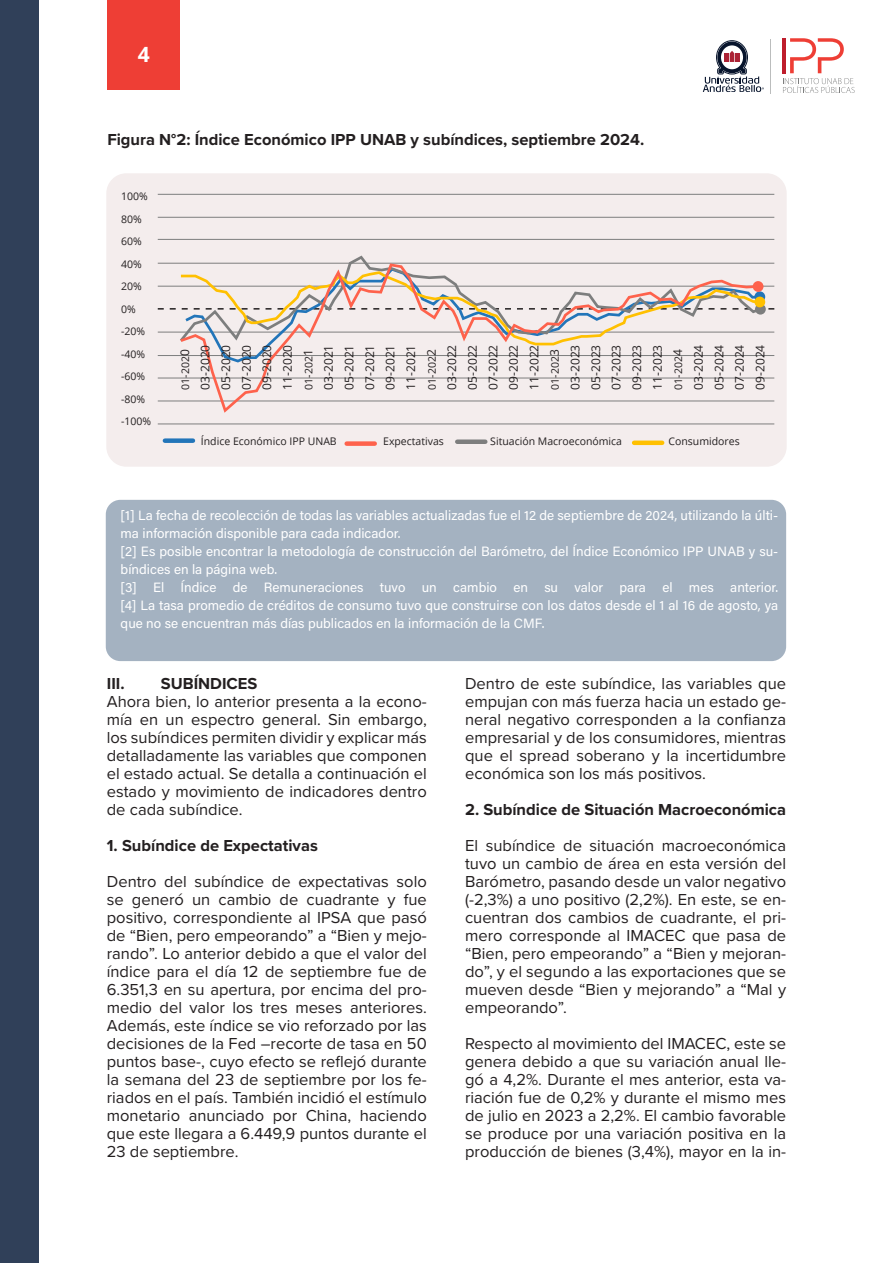
<style>
.page{position:relative;width:893px;height:1263px;background:#fff}
.page>*{position:absolute;margin:0;border:0;box-sizing:border-box;transform-origin:0 0}
.t1{font:700 21px "Open Sans";color:#fff}
._1{font:16.5px/18px "Proxima Nova";color:#231f20;text-align:justify}
._1-2{font:700 16.5px "Proxima Nova";color:#231f20}
._1-3{font:13.5px/18px "Acumin Variable Concept";color:#fff}
.Paragraph_Text{font:12px "Open Sans";color:#231f20}
.Paragraph_Text-2{font:10.5px "Open Sans";color:#231f20}
.s1{font-size:12px}
</style>
<div class="page">
<div style="left:107px;top:0;width:73px;height:90px;background:#ee3e35"></div>
<div style="left:0;top:0;width:38px;height:1263px;background:#304059"></div>
<svg style="left:703px;top:41px;width:61px;height:51px"></svg>
<hr style="left:771px;top:39px;width:1px;height:55px;background:#bbbdbd">
<hr style="left:782px;top:38px;width:4px;height:35px;background:#be1d2c">
<svg style="left:783px;top:38px;width:72px;height:55px"></svg>
<div style="left:106px;top:500px;width:680px;height:161px;background:#a4b2c1;border-radius:15px"></div>
<div style="left:106px;top:173px;width:681px;height:294px;background:#f4eded;border-radius:20px"></div>
<hr style="left:158px;top:217px;width:616px;height:1px;background:#7d7e7e">
<hr style="left:158px;top:239px;width:616px;height:1px;background:#7d7e7e">
<hr style="left:158px;top:263px;width:616px;height:1px;background:#7d7e7e">
<hr style="left:158px;top:194px;width:616px;height:1px;background:#7d7e7e">
<hr style="left:158px;top:378px;width:616px;height:1px;background:#7d7e7e">
<hr style="left:158px;top:401px;width:616px;height:1px;background:#7d7e7e">
<hr style="left:158px;top:355px;width:616px;height:1px;background:#7d7e7e">
<hr style="left:158px;top:424px;width:616px;height:1px;background:#7d7e7e">
<div style="left:165px;top:438px;width:28px;height:5px;background:#2275b9"></div>
<div style="left:347px;top:441px;width:28px;height:5px;background:#fe624c"></div>
<div style="left:457px;top:439px;width:28px;height:5px;background:#7d7e7e"></div>
<hr style="left:634px;top:441px;width:28px;height:4px;background:#ffc000">
<svg style="left:158px;top:282px;width:616px;height:51px"></svg>
<div style="left:754px;top:297px;width:11px;height:10px;background:#ffc000;border-radius:50%"></div>
<svg style="left:177px;top:262px;width:584px;height:151px"></svg>
<div style="left:753px;top:281px;width:10px;height:11px;background:#fe624c;border-radius:50%"></div>
<p class="t1" style="left:138px;top:40px;width:13px">4</p>
<p class="_1-2" style="left:107px;top:127px;width:538px">Figura N°2: Índice Económico IPP UNAB y subíndices, septiembre 2024.</p>
<p class="Paragraph_Text-2" style="left:121px;top:189px;width:28px">100%</p>
<p class="Paragraph_Text-2" style="left:121px;top:212px;width:22px">80%</p>
<p class="Paragraph_Text-2" style="left:121px;top:234px;width:22px">60%</p>
<p class="Paragraph_Text-2" style="left:121px;top:257px;width:22px">40%</p>
<p class="Paragraph_Text-2" style="left:121px;top:279px;width:22px">20%</p>
<p class="Paragraph_Text-2" style="left:121px;top:302px;width:16px">0%</p>
<p class="Paragraph_Text-2" style="left:121px;top:324px;width:26px">-20%</p>
<p class="Paragraph_Text-2" style="left:121px;top:347px;width:26px">-40%</p>
<p class="Paragraph_Text-2" style="left:121px;top:369px;width:26px">-60%</p>
<p class="Paragraph_Text-2" style="left:121px;top:392px;width:26px">-80%</p>
<p class="Paragraph_Text-2" style="left:121px;top:414px;width:32px">-100%</p>
<p class="Paragraph_Text-2" style="left:178px;top:390px;width:42px;rotate:-90deg">01-202<span class="s1">0</span></p>
<p class="Paragraph_Text" style="left:197px;top:390px;width:47px;rotate:-90deg">03-2020</p>
<p class="Paragraph_Text" style="left:218px;top:390px;width:47px;rotate:-90deg">05-2020</p>
<p class="Paragraph_Text" style="left:238px;top:390px;width:47px;rotate:-90deg">07-2020</p>
<p class="Paragraph_Text" style="left:259px;top:390px;width:47px;rotate:-90deg">09-2020</p>
<p class="Paragraph_Text" style="left:279px;top:390px;width:47px;rotate:-90deg">11-2020</p>
<p class="Paragraph_Text-2" style="left:301px;top:390px;width:42px;rotate:-90deg">01-202<span class="s1">1</span></p>
<p class="Paragraph_Text" style="left:320px;top:390px;width:47px;rotate:-90deg">03-2021</p>
<p class="Paragraph_Text" style="left:341px;top:390px;width:47px;rotate:-90deg">05-2021</p>
<p class="Paragraph_Text" style="left:361px;top:390px;width:47px;rotate:-90deg">07-2021</p>
<p class="Paragraph_Text" style="left:382px;top:390px;width:47px;rotate:-90deg">09-2021</p>
<p class="Paragraph_Text" style="left:403px;top:390px;width:47px;rotate:-90deg">11-2021</p>
<p class="Paragraph_Text-2" style="left:425px;top:390px;width:42px;rotate:-90deg">01-202<span class="s1">2</span></p>
<p class="Paragraph_Text" style="left:444px;top:390px;width:47px;rotate:-90deg">03-2022</p>
<p class="Paragraph_Text" style="left:464px;top:390px;width:47px;rotate:-90deg">05-2022</p>
<p class="Paragraph_Text" style="left:485px;top:390px;width:47px;rotate:-90deg">07-2022</p>
<p class="Paragraph_Text" style="left:505px;top:390px;width:47px;rotate:-90deg">09-2022</p>
<p class="Paragraph_Text" style="left:526px;top:390px;width:47px;rotate:-90deg">11-2022</p>
<p class="Paragraph_Text-2" style="left:548px;top:390px;width:42px;rotate:-90deg">01-202<span class="s1">3</span></p>
<p class="Paragraph_Text" style="left:567px;top:390px;width:47px;rotate:-90deg">03-2023</p>
<p class="Paragraph_Text" style="left:587px;top:390px;width:47px;rotate:-90deg">05-2023</p>
<p class="Paragraph_Text" style="left:608px;top:390px;width:47px;rotate:-90deg">07-2023</p>
<p class="Paragraph_Text" style="left:629px;top:390px;width:47px;rotate:-90deg">09-2023</p>
<p class="Paragraph_Text" style="left:649px;top:390px;width:47px;rotate:-90deg">11-2023</p>
<p class="Paragraph_Text-2" style="left:671px;top:390px;width:42px;rotate:-90deg">01-202<span class="s1">4</span></p>
<p class="Paragraph_Text" style="left:690px;top:390px;width:47px;rotate:-90deg">03-2024</p>
<p class="Paragraph_Text" style="left:711px;top:390px;width:47px;rotate:-90deg">05-2024</p>
<p class="Paragraph_Text" style="left:731px;top:390px;width:47px;rotate:-90deg">07-2024</p>
<p class="Paragraph_Text" style="left:752px;top:390px;width:47px;rotate:-90deg">09-2024</p>
<p class="Paragraph_Text-2" style="left:201px;top:434px;width:137px">Índice Económico IPP UNAB</p>
<p class="Paragraph_Text-2" style="left:383px;top:434px;width:62px">Expectativas</p>
<p class="Paragraph_Text-2" style="left:490px;top:434px;width:133px">Situación Macroeconómica</p>
<p class="Paragraph_Text-2" style="left:668px;top:434px;width:73px">Consumidores</p>
<p class="_1-3" style="left:121px;top:506px;width:659px">[1] La fecha de recolección de todas las variables actualizadas fue el 12 de septiembre de 2024, utilizando la últi&shy;ma información disponible para cada indicador.</p>
<p class="_1-3" style="left:121px;top:542px;width:659px">[2] Es posible encontrar la metodología de construcción del Barómetro, del Índice Económico IPP UNAB y su&shy;bíndices en la página web.</p>
<p class="_1-3" style="left:121px;top:578px;width:659px;text-align:justify">[3] El Índice de Remuneraciones tuvo un cambio en su valor para el mes anterior. [4] La tasa promedio de créditos de consumo tuvo que construirse con los datos desde el 1 al 16 de agosto, ya que no se encuentran más días publicados en la información de la CMF.</p>
<p class="_1-2" style="left:107px;top:671px;width:19px">III.</p>
<p class="_1-2" style="left:161px;top:671px;width:98px">SUBÍNDICES</p>
<p class="_1" style="left:107px;top:692px;width:322px">Ahora bien, lo anterior presenta a la econo&shy;mía en un espectro general. Sin embargo, los subíndices permiten dividir y explicar más detalladamente las variables que componen el estado actual. Se detalla a continuación el estado y movimiento de indicadores dentro de cada subíndice.</p>
<p class="_1-2" style="left:107px;top:833px;width:213px">1. Subíndice de Expectativas</p>
<p class="_1" style="left:107px;top:872px;width:322px">Dentro del subíndice de expectativas solo se generó un cambio de cuadrante y fue positivo, correspondiente al IPSA que pasó de “Bien, pero empeorando” a “Bien y mejo&shy;rando”. Lo anterior debido a que el valor del índice para el día 12 de septiembre fue de 6.351,3 en su apertura, por encima del pro&shy;medio del valor los tres meses anteriores.<br>Además, este índice se vio reforzado por las decisiones de la Fed –recorte de tasa en 50 puntos base-, cuyo efecto se reflejó durante la semana del 23 de septiembre por los fe&shy;riados en el país. También incidió el estímulo monetario anunciado por China, haciendo que este llegara a 6.449,9 puntos durante el 23 de septiembre.</p>
<p class="_1" style="left:465px;top:674px;width:323px">Dentro de este subíndice, las variables que empujan con más fuerza hacia un estado ge&shy;neral negativo corresponden a la confianza empresarial y de los consumidores, mientras que el spread soberano y la incertidumbre económica son los más positivos.</p>
<p class="_1-2" style="left:465px;top:797px;width:323px">2. Subíndice de Situación Macroeconómica</p>
<p class="_1" style="left:465px;top:836px;width:323px">El subíndice de situación macroeconómica tuvo un cambio de área en esta versión del Barómetro, pasando desde un valor negativo (-2,3%) a uno positivo (2,2%). En este, se en&shy;cuentran dos cambios de cuadrante, el pri&shy;mero corresponde al IMACEC que pasa de “Bien, pero empeorando” a “Bien y mejoran&shy;do”, y el segundo a las exportaciones que se mueven desde “Bien y mejorando” a “Mal y empeorando”.</p>
<p class="_1" style="left:465px;top:1034px;width:323px">Respecto al movimiento del IMACEC, este se genera debido a que su variación anual lle&shy;gó a 4,2%. Durante el mes anterior, esta va&shy;riación fue de 0,2% y durante el mismo mes de julio en 2023 a 2,2%. El cambio favorable se produce por una variación positiva en la producción de bienes (3,4%), mayor en la in-</p>
</div>
